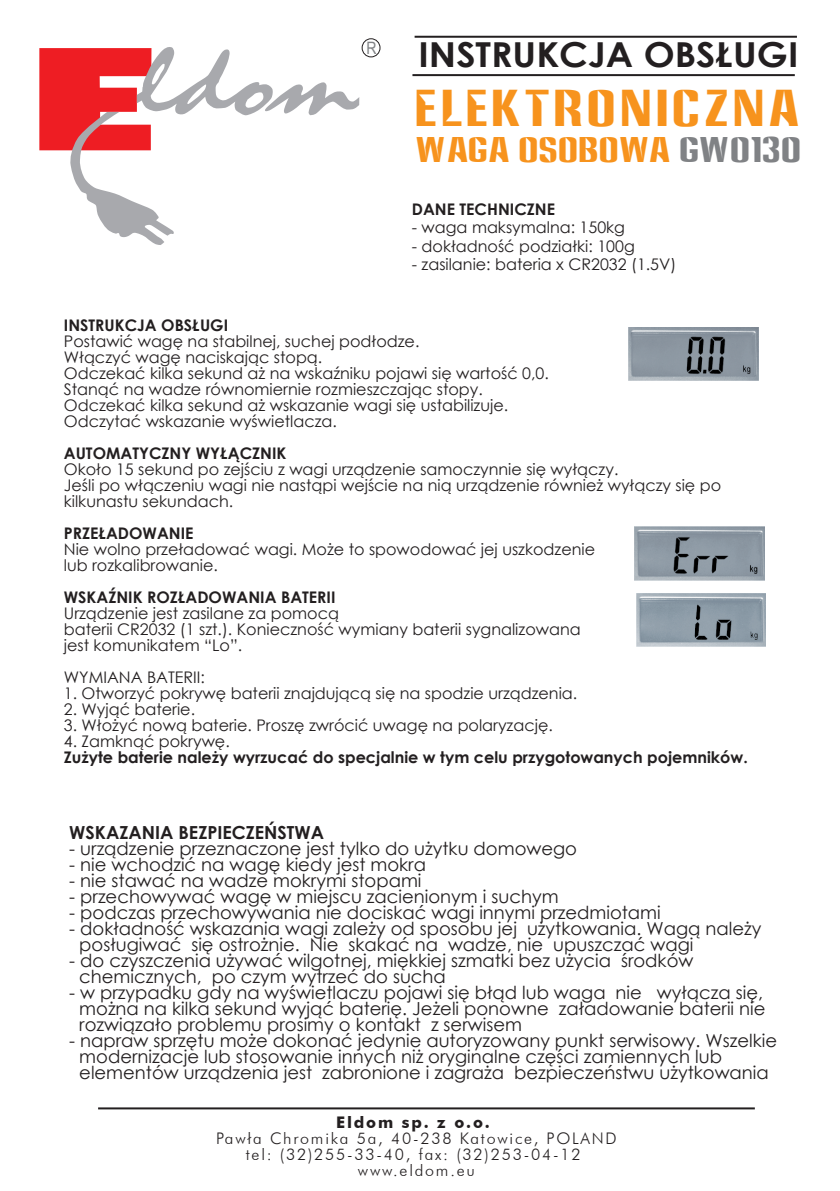
<style>
.page{position:relative;width:840px;height:1191px;background:#fff}
.page>*{position:absolute;margin:0;border:0;box-sizing:border-box;transform-origin:0 0}
.t1{font:49.4px "Anklepants";letter-spacing:.1em;color:#f7931d;scale:.78 1}
.t2{font:700 34.4px "Century Gothic";color:#231f20;scale:1.08 1}
.t3{font:34px "Anklepants";color:#f7931d;scale:.78 1}
.t4{font:18px/16px "Century Gothic";color:#231f20}
.t5{font:700 18px "Century Gothic";color:#231f20}
.t6{font:17px "Arial";color:#808285;scale:.82 1}
.t7{font:16px/16px "Century Gothic";color:#231f20}
.t8{font:700 16px "Century Gothic";color:#231f20}
.t9{font:300 16px/16px "Futura BT";letter-spacing:.11em;color:#231f20;text-align:center}
.t10{font:700 16px "Futura BT";letter-spacing:.11em;color:#231f20}
.s1{color:#808285}
</style>
<div class="page">
<svg style="left:39px;top:47px;width:320px;height:198px"></svg>
<div style="left:362px;top:39px;width:18px;height:18px;border:1px solid #231f20;border-radius:50%"></div>
<hr style="left:412px;top:74px;width:382px;height:2px;background:#231f20">
<hr style="left:414px;top:36px;width:382px;height:2px;background:#231f20">
<hr style="left:98px;top:1107px;width:656px;height:2px;background:#231f20">
<img style="left:628px;top:327px;width:129px;height:54px">
<img style="left:634px;top:527px;width:130px;height:53px">
<img style="left:636px;top:593px;width:128px;height:54px">
<p class="t6" style="left:366px;top:37px;width:14px">R</p>
<h2 class="t2" style="left:418px;top:29px;width:353px">INSTRUKCJA OBSŁUGI</h2>
<h1 class="t1" style="left:415px;top:81px;width:493px">ELEKTRONICZNA</h1>
<h3 class="t3" style="left:415px;top:131px;width:496px">WAGA OSOBOWA <span class="s1">GWO130</span></h3>
<p class="t8" style="left:411px;top:197px;width:145px">DANE TECHNICZNE</p>
<p class="t7" style="left:411px;top:219px;width:214px">- waga maksymalna: 150kg</p>
<p class="t7" style="left:411px;top:237px;width:224px">- dokładność podziałki: 100g</p>
<p class="t7" style="left:411px;top:255px;width:266px">- zasilanie: bateria x CR2032 (1.5V)</p>
<p class="t8" style="left:64px;top:313px;width:166px">INSTRUKCJA OBSŁUGI</p>
<p class="t7" style="left:64px;top:333px;width:486px">Postawić wagę na stabilnej, suchej podłodze.<br>Włączyć wagę naciskając stopą.<br>Odczekać kilka sekund aż na wskaźniku pojawi się wartość 0,0.<br>Stanąć na wadze równomiernie rozmieszczając stopy.<br>Odczekać kilka sekund aż wskazanie wagi się ustabilizuje.<br>Odczytać wskazanie wyświetlacza.</p>
<p class="t8" style="left:64px;top:441px;width:224px">AUTOMATYCZNY WYŁĄCZNIK</p>
<p class="t7" style="left:64px;top:461px;width:658px">Około 15 sekund po zejściu z wagi urządzenie samoczynnie się wyłączy.<br>Jeśli po włączeniu wagi nie nastąpi wejście na nią urządzenie również wyłączy się po kilkunastu sekundach.</p>
<p class="t8" style="left:64px;top:521px;width:131px">PRZEŁADOWANIE</p>
<p class="t7" style="left:64px;top:541px;width:532px">Nie wolno przeładować wagi. Może to spowodować jej uszkodzenie lub rozkalibrowanie.</p>
<p class="t8" style="left:64px;top:585px;width:273px">WSKAŹNIK ROZŁADOWANIA BATERII</p>
<p class="t7" style="left:64px;top:605px;width:518px">Urządzenie jest zasilane za pomocą<br>baterii CR2032 (1 szt.). Konieczność wymiany baterii sygnalizowana jest komunikatem “Lo”.</p>
<p class="t7" style="left:64px;top:669px;width:142px">WYMIANA BATERII:</p>
<p class="t7" style="left:64px;top:685px;width:514px">1. Otworzyć pokrywę baterii znajdującą się na spodzie urządzenia.</p>
<p class="t7" style="left:64px;top:701px;width:133px">2. Wyjąć baterie.</p>
<p class="t7" style="left:64px;top:717px;width:490px">3. Włożyć nową baterie. Proszę zwrócić uwagę na polaryzację.</p>
<p class="t7" style="left:64px;top:733px;width:167px">4. Zamknąć pokrywę.</p>
<p class="t8" style="left:64px;top:745px;width:685px">Zużyte baterie należy wyrzucać do specjalnie w tym celu przygotowanych pojemników.</p>
<p class="t5" style="left:69px;top:818px;width:256px">WSKAZANIA BEZPIECZEŃSTWA</p>
<p class="t4" style="left:69px;top:840px;width:509px">- urządzenie przeznaczone jest tylko do użytku domowego</p>
<p class="t4" style="left:69px;top:856px;width:358px">- nie wchodzić na wagę kiedy jest mokra</p>
<p class="t4" style="left:69px;top:872px;width:353px">- nie stawać na wadze mokrymi stopami</p>
<p class="t4" style="left:69px;top:888px;width:490px">- przechowywać wagę w miejscu zacienionym i suchym</p>
<p class="t4" style="left:69px;top:904px;width:592px">- podczas przechowywania nie dociskać wagi innymi przedmiotami</p>
<p class="t4" style="left:79px;top:920px;width:683px;text-indent:-10px">- dokładność wskazania wagi zależy od sposobu jej użytkowania. Wagą należy posługiwać się ostrożnie. Nie skakać na wadze, nie upuszczać wagi</p>
<p class="t4" style="left:79px;top:952px;width:615px;text-indent:-10px">- do czyszczenia używać wilgotnej, miękkiej szmatki bez użycia środków chemicznych, po czym wytrzeć do sucha</p>
<p class="t4" style="left:79px;top:984px;width:687px;text-indent:-10px">- w przypadku gdy na wyświetlaczu pojawi się błąd lub waga nie wyłącza się, można na kilka sekund wyjąć baterię. Jeżeli ponowne załadowanie baterii nie rozwiązało problemu prosimy o kontakt z serwisem</p>
<p class="t4" style="left:79px;top:1032px;width:699px;text-indent:-10px">- napraw sprzętu może dokonać jedynie autoryzowany punkt serwisowy. Wszelkie modernizacje lub stosowanie innych niż oryginalne części zamiennych lub elementów urządzenia jest zabronione i zagraża bezpieczeństwu użytkowania</p>
<p class="t10" style="left:336px;top:1113px;width:155px">Eldom sp. z o.o.</p>
<p class="t9" style="left:216px;top:1130px;width:402px">Pawła Chromika 5a, 40-238 Katowice, POLAND tel: (32)255-33-40, fax: (32)253-04-12 www.eldom.eu</p>
</div>
